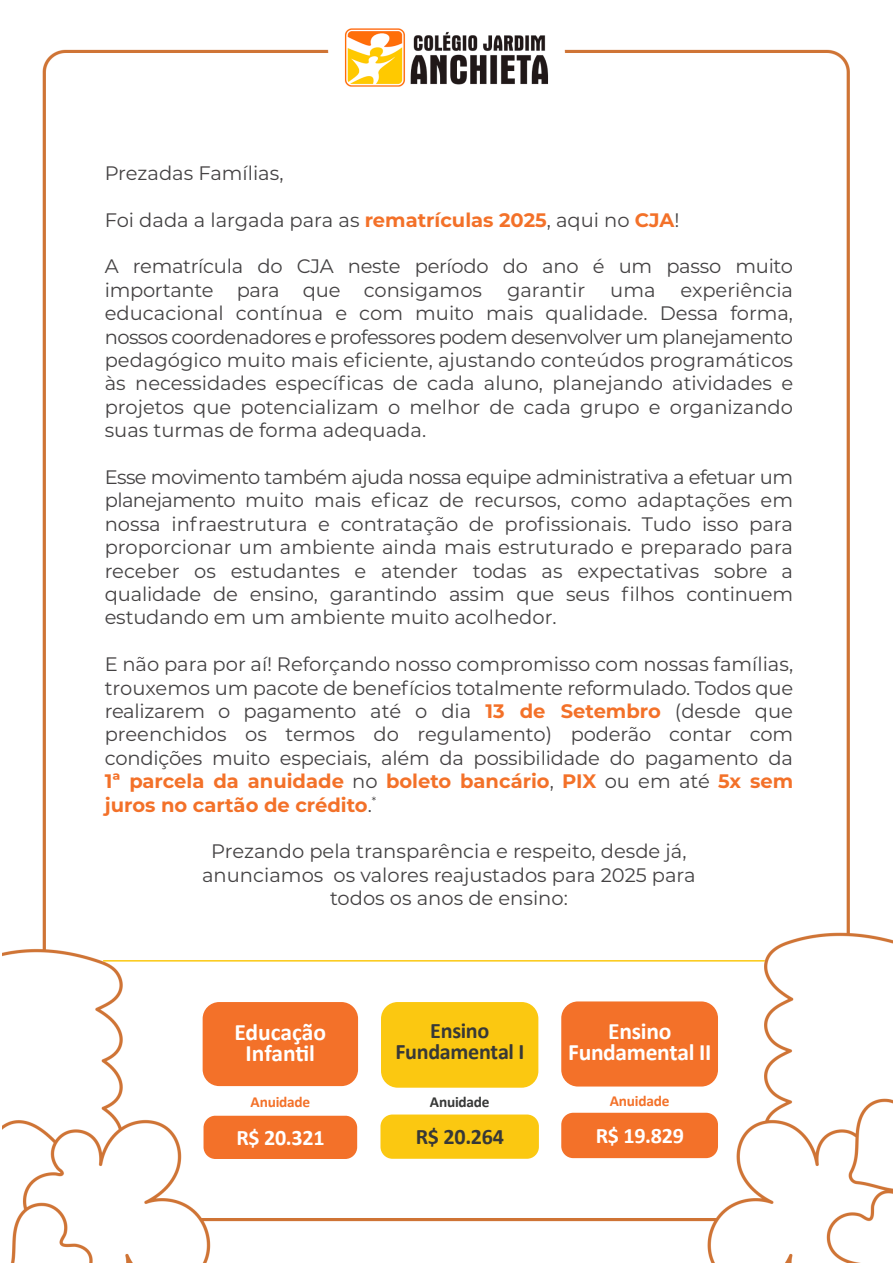
<style>
.page{position:relative;width:893px;height:1263px;background:#fff}
.page>*{position:absolute;margin:0;border:0;box-sizing:border-box;transform-origin:0 0}
.t1{font:700 23.55px/20.4px "Calibri";letter-spacing:-.015em;color:#fff;text-align:center}
.t2{font:700 22.2px/20.4px "Calibri";letter-spacing:-.015em;color:#373837;text-align:center}
.t3{font:700 22.2px "Calibri";letter-spacing:-.015em;color:#fff}
.t4{font:19.5px/23.4px "Montserrat";color:#444243;text-align:justify}
.t5{font:700 15.3px "Calibri";letter-spacing:-.015em;color:#f37129}
.t6{font:700 15.3px "Calibri";letter-spacing:-.015em;color:#373837}
.s1{font-weight:700;color:#f37129}
</style>
<div class="page">
<img style="left:3px;top:28px;width:890px;height:1235px">
<hr style="left:103px;top:960px;width:662px;height:1px;background:#fbc811">
<div style="left:203px;top:1002px;width:155px;height:84px;background:#f37129;border-radius:17px"></div>
<div style="left:204px;top:1116px;width:153px;height:43px;background:#f37129;border-radius:12px"></div>
<div style="left:204px;top:1088px;width:153px;height:27px;background:#fff;border-radius:12px"></div>
<div style="left:381px;top:1002px;width:157px;height:86px;background:#fbc811;border-radius:17px"></div>
<div style="left:380px;top:1089px;width:159px;height:25px;background:#fff;border-radius:11px"></div>
<div style="left:380px;top:1114px;width:159px;height:45px;background:#fbc811;border-radius:12px"></div>
<div style="left:561px;top:1001px;width:157px;height:85px;background:#f37129;border-radius:17px"></div>
<div style="left:561px;top:1113px;width:157px;height:45px;background:#f37129;border-radius:12px"></div>
<div style="left:561px;top:1089px;width:157px;height:23px;background:#fff;border-radius:10px"></div>
<p class="t4" style="left:105px;top:160px;width:180px">Prezadas Famílias,</p>
<p class="t4" style="left:105px;top:207px;width:576px">Foi dada a largada para as <span class="s1">rematrículas 2025</span>, aqui no <span class="s1">CJA</span>!</p>
<p class="t4" style="left:105px;top:254px;width:690px">A rematrícula do CJA neste período do ano é um passo muito importante para que consigamos</p>
<p class="t4" style="left:105px;top:277px;width:690px;text-indent:576px">experiência educacional contínua e com muito mais qualidade. Dessa forma, nossos coordenadores e professores podem desenvolver um planejamento pedagógico muito mais eficiente, ajustando conteúdos programáticos às necessidades específicas de cada aluno, planejando atividades e projetos que potencializam o melhor de cada grupo e organizando suas turmas de forma adequada.</p>
<p class="t4" style="left:105px;top:465px;width:690px">Esse movimento também ajuda nossa equipe administrativa a efetuar um planejamento muito mais eficaz de recursos, como adaptações em nossa infraestrutura e contratação de profissionais. Tudo isso para proporcionar um ambiente ainda mais estruturado e preparado para receber os estudantes e atender todas as expectativas sobre a qualidade de ensino, garantindo assim que seus filhos continuem estudando em um ambiente muito acolhedor.</p>
<p class="t4" style="left:105px;top:652px;width:690px">E não para por aí! Reforçando nosso compromisso com nossas famílias, trouxemos um pacote de benefícios totalmente reformulado. Todos que realizarem o pagamento até o dia <span class="s1">13 de Setembro</span> (desde que preenchidos os termos do regulamento) poderão contar com condições muito especiais, além da possibilidade do pagamento da <span class="s1">1ª parcela da anuidade</span> no <span class="s1">boleto bancário</span>, <span class="s1">PIX</span> ou em até <span class="s1">5x sem juros no cartão de crédito</span>.<sup>*</sup></p>
<p class="t4" style="left:202px;top:839px;width:495px;text-align:center">Prezando pela transparência e respeito, desde já, anunciamos os valores reajustados para 2025 para todos os anos de ensino:</p>
<p class="t4" style="left:507px;top:277px;width:80px">garantir</p>
<p class="t4" style="left:610px;top:277px;width:47px">uma</p>
<p class="t1" style="left:234px;top:1022px;width:93px">Educação<br>Infantil</p>
<p class="t5" style="left:251px;top:1092px;width:61px">Anuidade</p>
<p class="t3" style="left:236px;top:1123px;width:90px">R$ 20.321</p>
<p class="t2" style="left:395px;top:1021px;width:130px">Ensino<br>Fundamental I</p>
<p class="t6" style="left:430px;top:1092px;width:61px">Anuidade</p>
<p class="t2" style="left:416px;top:1126px;width:90px">R$ 20.264</p>
<p class="t1" style="left:568px;top:1021px;width:145px">Ensino<br>Fundamental II</p>
<p class="t5" style="left:610px;top:1091px;width:61px">Anuidade</p>
<p class="t3" style="left:596px;top:1121px;width:90px">R$ 19.829</p>
</div>
